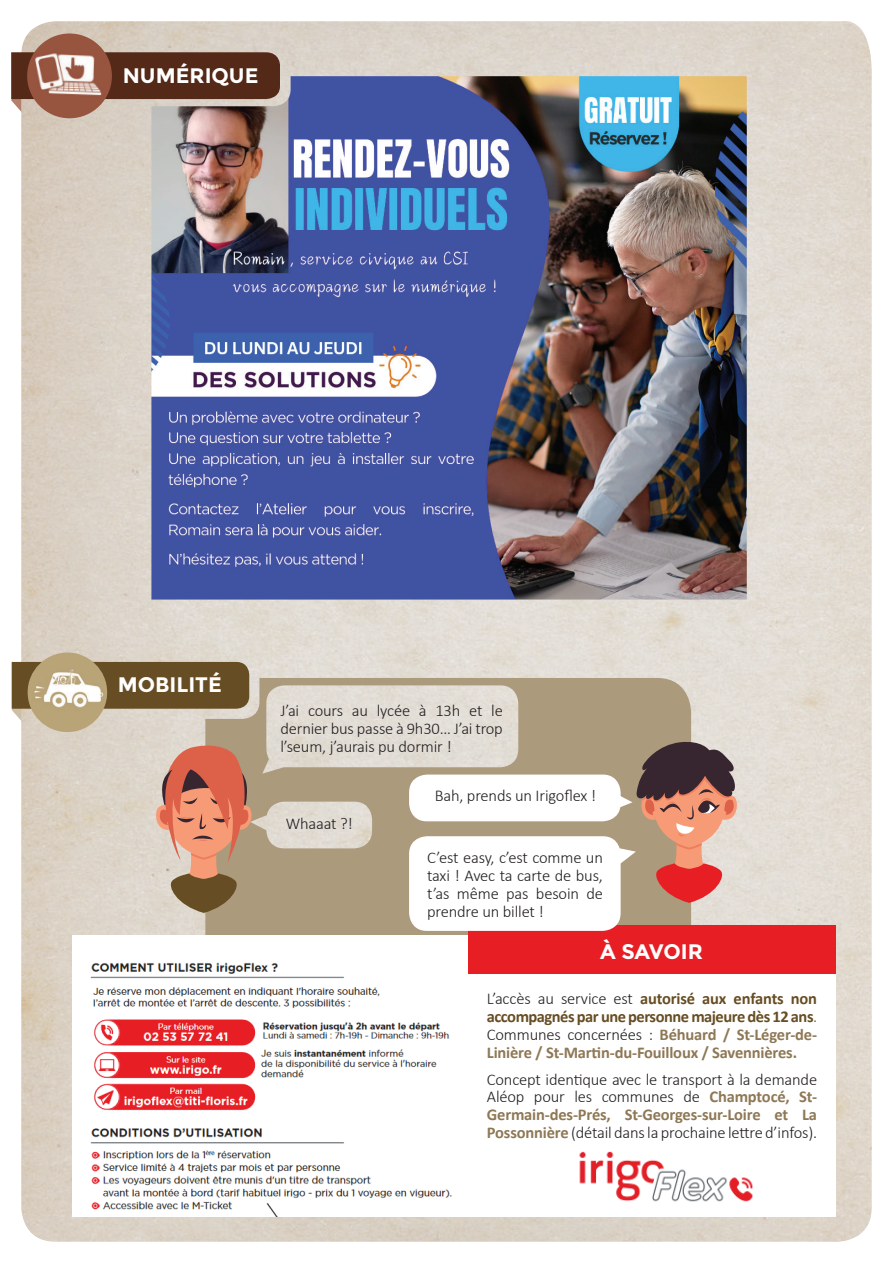
<style>
.page{position:relative;width:893px;height:1263px;background:#fff}
.page>*{position:absolute;margin:0;border:0;box-sizing:border-box;transform-origin:0 0}
.t1{font:700 21px "Montserrat";color:#fff}
.t2{font:300 16.5px/18px "Calibri";letter-spacing:-.01em;color:#231f20;text-align:justify}
.t3{font:700 16.5px/18px "Calibri";letter-spacing:-.01em;color:#8e7855;text-align:justify}
.s1{font-weight:300;color:#231f20}
.s2{color:#674d23}
.s3{font-weight:300;color:#674d23}
.s4{font-weight:700;color:#8e7855}
</style>
<div class="page">
<img style="left:21px;top:21px;width:851px;height:1221px">
<svg style="left:205px;top:678px;width:486px;height:257px;fill:#ac9a7d"></svg>
<div style="left:409px;top:774px;width:212px;height:47px;background:#fff;border-radius:18px"></div>
<svg style="left:600px;top:740px;width:139px;height:163px"></svg>
<div style="left:468px;top:952px;width:367px;height:264px;background:#fff"></div>
<div style="left:468px;top:925px;width:367px;height:48px;background:#e71e24"></div>
<svg style="left:12px;top:662px;width:247px;height:251px"></svg>
<img style="left:28px;top:652px;width:79px;height:80px;border-radius:40px">
<img style="left:579px;top:1151px;width:174px;height:51px">
<img style="left:72px;top:935px;width:396px;height:281px">
<img style="left:151px;top:76px;width:596px;height:523px">
<svg style="left:11px;top:52px;width:269px;height:100px"></svg>
<img style="left:27px;top:33px;width:85px;height:85px;border-radius:42px">
<div style="left:409px;top:836px;width:212px;height:95px;background:#fff;border-radius:18px"></div>
<p class="t1" style="left:123px;top:63px;width:137px">NUMÉRIQUE</p>
<p class="t1" style="left:118px;top:672px;width:106px">MOBILITÉ</p>
<p class="t2" style="left:280px;top:701px;width:224px">J’ai cours au lycée à 13h et le dernier bus passe à 9h30… J’ai trop l’seum, j’aurais pu dormir !</p>
<p class="t2" style="left:286px;top:815px;width:69px">Whaaat ?!</p>
<p class="t2" style="left:435px;top:786px;width:163px">Bah, prends un Irigoflex !</p>
<p class="t2" style="left:427px;top:848px;width:177px">C’est easy, c’est comme un taxi ! Avec ta carte de bus, t’as même pas besoin de prendre un billet !</p>
<p class="t1" style="left:600px;top:939px;width:104px">À SAVOIR</p>
<p class="t3" style="left:487px;top:990px;width:332px"><span class="s1">L’accès au service est</span> <span class="s2">autorisé aux enfants non accompagnés par une personne majeure dès 12 ans</span><span class="s3">.<br></span><span class="s1">Communes concernées :</span> Béhuard / St-Léger-de-Linière / St-Martin-du-Fouilloux / Savennières.</p>
<p class="t2" style="left:487px;top:1071px;width:332px;line-height:16.5px">Concept identique avec le transport à la demande<br>Aléop pour les communes de <span class="s4">Champtocé, St-</span></p>
<p class="t3" style="left:487px;top:1105px;width:332px">Germain-des-Prés, St-Georges-sur-Loire et La<br>Possonnière <span class="s1">(détail dans la prochaine lettre d’infos).</span></p>
</div>
